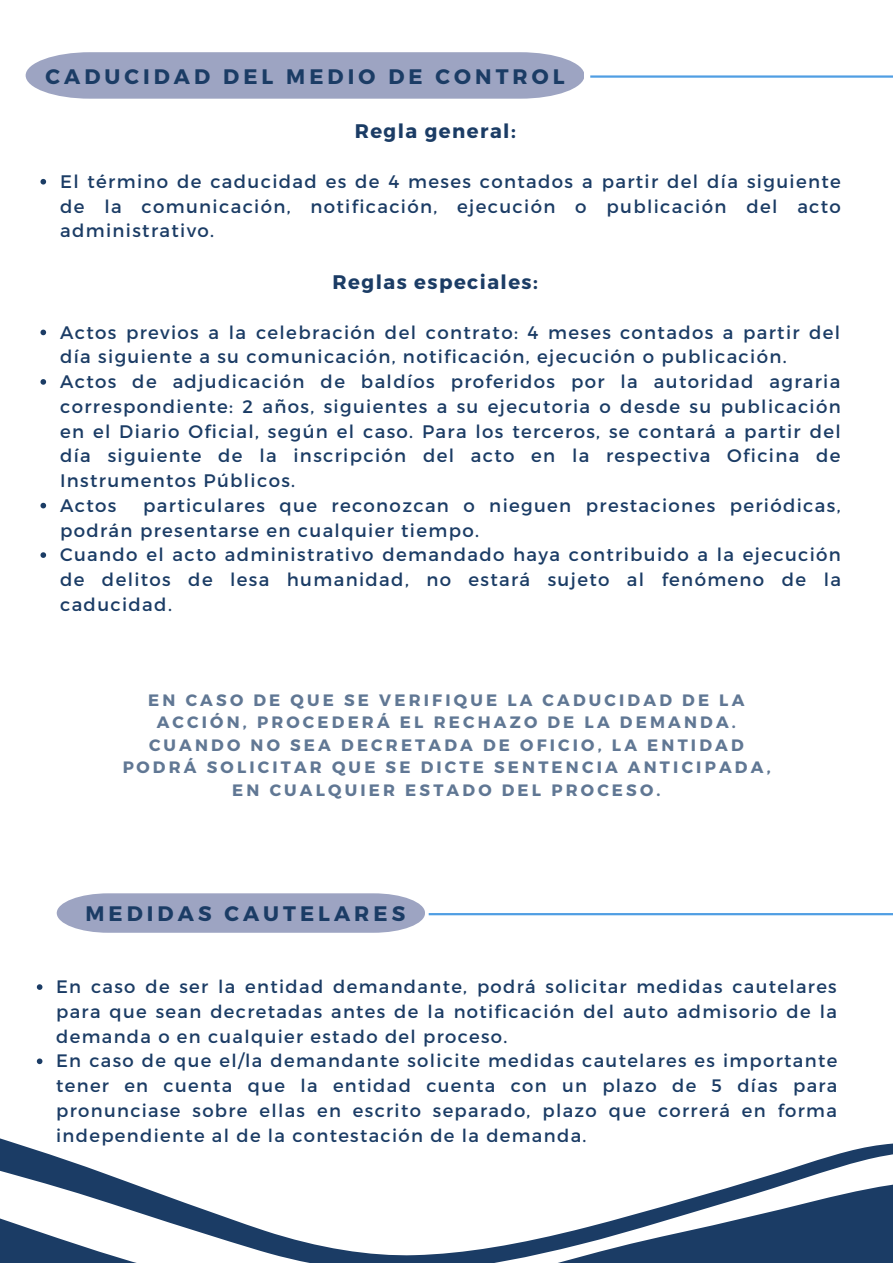
<style>
.page{position:relative;width:893px;height:1264px;background:#fff}
.page>*{position:absolute;margin:0;border:0;box-sizing:border-box;transform-origin:0 0}
.t1{font:700 21px "Montserrat";letter-spacing:.195em;color:#1b3c65}
.t2{font:700 19.65px "Montserrat";letter-spacing:.075em;color:#1b3c65}
.t3{font:18.15px/24.8px "Montserrat";letter-spacing:.075em;color:#1b3c65;text-align:justify}
.t4{font:18px/24.8px "Montserrat";letter-spacing:.075em;color:#1b3c65;text-align:justify}
.t5{font:700 16.5px/22.5px "Montserrat";letter-spacing:.195em;color:#1b3c65;text-align:center}
</style>
<div class="page">
<svg style="left:40px;top:179px;width:6px;height:5px"></svg>
<svg style="left:40px;top:329px;width:6px;height:6px"></svg>
<svg style="left:40px;top:379px;width:6px;height:6px"></svg>
<svg style="left:40px;top:503px;width:6px;height:5px"></svg>
<svg style="left:40px;top:552px;width:6px;height:6px"></svg>
<div style="left:26px;top:52px;width:558px;height:46px;background:#9da4c2"></div>
<svg style="left:37px;top:984px;width:5px;height:5px"></svg>
<svg style="left:37px;top:1058px;width:5px;height:6px"></svg>
<svg style="left:57px;top:893px;width:368px;height:39px;background:#a3a9c5"></svg>
<hr style="left:590px;top:75px;width:302px;height:3px;background:#509ee3">
<hr style="left:428px;top:913px;width:464px;height:2px;background:#509ee3">
<svg style="left:0;top:1138px;width:892px;height:42px"></svg>
<svg style="left:0;top:1180px;width:892px;height:82px"></svg>
<p class="t1" style="left:46px;top:63px;width:520px">CADUCIDAD DEL MEDIO DE CONTROL</p>
<p class="t2" style="left:354px;top:119px;width:163px">Regla general:</p>
<p class="t3" style="left:60px;top:168px;width:782px">El término de caducidad es de 4 meses contados a partir del día siguiente de la comunicación, notificación, ejecución o publicación del acto administrativo.</p>
<p class="t2" style="left:332px;top:269px;width:207px">Reglas especiales:</p>
<p class="t3" style="left:60px;top:319px;width:781px">Actos previos a la celebración del contrato: 4 meses contados a partir del día siguiente a su comunicación, notificación, ejecución o publicación.</p>
<p class="t3" style="left:60px;top:368px;width:782px">Actos de adjudicación de baldíos proferidos por la autoridad agraria correspondiente: 2 años, siguientes a su ejecutoria o desde su publicación en el Diario Oficial, según el caso. Para los terceros, se contará a partir del día siguiente de la inscripción del acto en la respectiva Oficina de Instrumentos Públicos.</p>
<p class="t3" style="left:60px;top:492px;width:58px">Actos</p>
<p class="t3" style="left:60px;top:492px;width:781px;text-indent:83px">particulares que reconozcan o nieguen prestaciones periódicas, podrán presentarse en cualquier tiempo.</p>
<p class="t3" style="left:60px;top:541px;width:782px">Cuando el acto administrativo demandado haya contribuido a la ejecución de delitos de lesa humanidad, no estará sujeto al fenómeno de la caducidad.</p>
<p class="t5" style="left:122px;top:687px;width:650px">EN CASO DE QUE SE VERIFIQUE LA CADUCIDAD DE LA ACCIÓN, PROCEDERÁ EL RECHAZO DE LA DEMANDA.<br>CUANDO NO SEA DECRETADA DE OFICIO, LA ENTIDAD PODRÁ SOLICITAR QUE SE DICTE SENTENCIA ANTICIPADA, EN CUALQUIER ESTADO DEL PROCESO.</p>
<p class="t1" style="left:85px;top:900px;width:321px">MEDIDAS CAUTELARES</p>
<p class="t4" style="left:56px;top:973px;width:782px">En caso de ser la entidad demandante, podrá solicitar medidas cautelares para que sean decretadas antes de la notificación del auto admisorio de la demanda o en cualquier estado del proceso.</p>
<p class="t4" style="left:56px;top:1047px;width:782px">En caso de que el/la demandante solicite medidas cautelares es importante tener en cuenta que la entidad cuenta con un plazo de 5 días para pronunciase sobre ellas en escrito separado, plazo que correrá en forma independiente al de la contestación de la demanda.</p>
</div>
